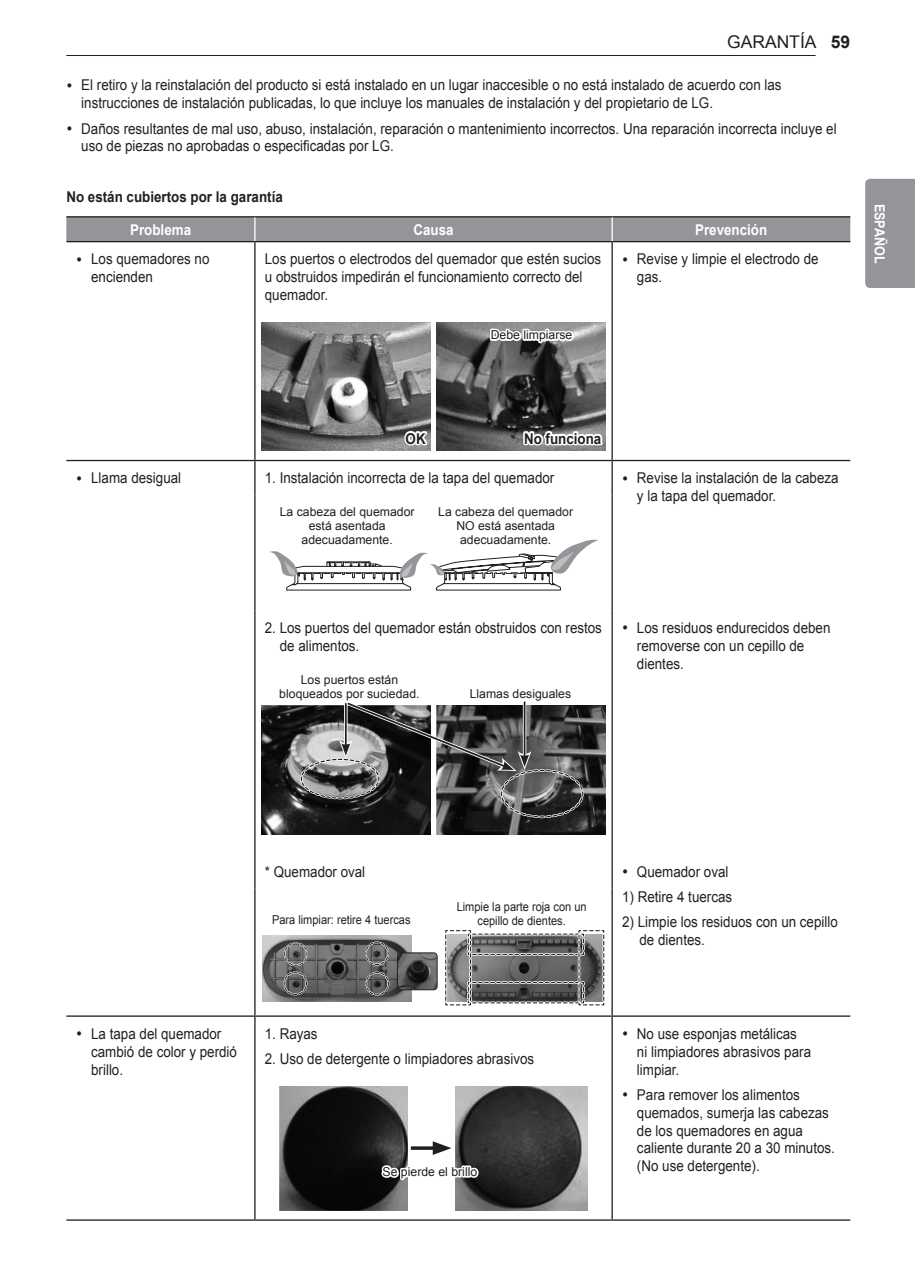
<style>
.page{position:relative;width:915px;height:1283px;background:#fff}
.page>*{position:absolute;margin:0;border:0;box-sizing:border-box;transform-origin:0 0}
.t1{font:17.5px "Arial";color:#231f20}
.t2{font:14.88px/17.8px "Arial";color:#231f20;scale:.9 1}
.t3{font:700 14.88px "Arial";color:#231f20;scale:.9 1}
.t4{font:700 14.88px "Arial";color:#fff;scale:.9 1}
.t5{font:700 14px "Arial";color:#fff;scale:.9 1}
.t6{font:12.25px/14px "Arial";color:#231f20;text-align:center}
.t7{font:12.25px/14px "Arial";color:#231f20;text-align:center;scale:.9 1}
.s1{font-weight:700}
</style>
<div class="page">
<hr style="left:66px;top:55px;width:749px;height:1px;background:#231f20">
<div style="left:865px;top:179px;width:50px;height:109px;background:#939598"></div>
<div style="left:66px;top:217px;width:784px;height:24px;background:#939598"></div>
<hr style="left:66px;top:216px;width:189px;height:1px;background:#231f20">
<hr style="left:255px;top:216px;width:357px;height:1px;background:#231f20">
<hr style="left:612px;top:216px;width:238px;height:1px;background:#231f20">
<hr style="left:66px;top:241px;width:189px;height:1px;background:#231f20">
<hr style="left:255px;top:241px;width:357px;height:1px;background:#231f20">
<hr style="left:254px;top:242px;width:2px;height:70px;background:#231f20">
<hr style="left:612px;top:241px;width:238px;height:1px;background:#231f20">
<hr style="left:611px;top:242px;width:2px;height:70px;background:#231f20">
<hr style="left:254px;top:312px;width:2px;height:148px;background:#231f20">
<hr style="left:611px;top:312px;width:2px;height:148px;background:#231f20">
<hr style="left:254px;top:461px;width:2px;height:34px;background:#231f20">
<hr style="left:612px;top:460px;width:238px;height:1px;background:#231f20">
<hr style="left:611px;top:461px;width:2px;height:34px;background:#231f20">
<hr style="left:254px;top:495px;width:2px;height:115px;background:#231f20">
<hr style="left:611px;top:495px;width:2px;height:115px;background:#231f20">
<hr style="left:254px;top:610px;width:2px;height:53px;background:#231f20">
<hr style="left:611px;top:610px;width:2px;height:53px;background:#231f20">
<hr style="left:254px;top:663px;width:2px;height:191px;background:#231f20">
<hr style="left:611px;top:663px;width:2px;height:191px;background:#231f20">
<hr style="left:254px;top:854px;width:2px;height:34px;background:#231f20">
<hr style="left:611px;top:854px;width:2px;height:34px;background:#231f20">
<hr style="left:254px;top:888px;width:2px;height:127px;background:#231f20">
<hr style="left:611px;top:888px;width:2px;height:127px;background:#231f20">
<hr style="left:254px;top:1016px;width:2px;height:60px;background:#231f20">
<hr style="left:611px;top:1016px;width:2px;height:60px;background:#231f20">
<hr style="left:254px;top:1076px;width:2px;height:143px;background:#231f20">
<hr style="left:611px;top:1076px;width:2px;height:143px;background:#231f20">
<hr style="left:66px;top:460px;width:189px;height:1px;background:#231f20">
<hr style="left:255px;top:460px;width:357px;height:1px;background:#231f20">
<hr style="left:66px;top:1015px;width:189px;height:1px;background:#231f20">
<hr style="left:66px;top:1219px;width:189px;height:1px;background:#231f20">
<hr style="left:254px;top:217px;width:2px;height:24px;background:#fff">
<hr style="left:611px;top:217px;width:2px;height:24px;background:#fff">
<hr style="left:255px;top:1015px;width:357px;height:1px;background:#231f20">
<hr style="left:612px;top:1015px;width:238px;height:1px;background:#231f20">
<hr style="left:255px;top:1219px;width:357px;height:1px;background:#231f20">
<hr style="left:612px;top:1219px;width:238px;height:1px;background:#231f20">
<img style="left:437px;top:322px;width:168px;height:128px">
<img style="left:261px;top:322px;width:169px;height:128px">
<svg style="left:402px;top:428px;width:29px;height:19px"></svg>
<svg style="left:521px;top:423px;width:85px;height:28px"></svg>
<svg style="left:488px;top:324px;width:88px;height:23px"></svg>
<svg style="left:269px;top:540px;width:329px;height:51px"></svg>
<img style="left:437px;top:705px;width:168px;height:129px">
<img style="left:261px;top:705px;width:169px;height:129px">
<svg style="left:299px;top:701px;width:286px;height:118px;background:#585858"></svg>
<img style="left:262px;top:935px;width:149px;height:66px">
<svg style="left:282px;top:940px;width:27px;height:56px;background:#6a6a6a"></svg>
<svg style="left:364px;top:940px;width:26px;height:56px"></svg>
<img style="left:397px;top:952px;width:40px;height:37px">
<div style="left:397px;top:952px;width:40px;height:38px;border:1px solid #231f20;border-radius:3px"></div>
<svg style="left:445px;top:930px;width:160px;height:76px;background:#7a7a7a"></svg>
<img style="left:280px;top:1086px;width:128px;height:124px">
<img style="left:455px;top:1086px;width:132px;height:124px">
<hr style="left:411px;top:1146px;width:28px;height:3px;background:#231f20">
<svg style="left:433px;top:1141px;width:18px;height:13px"></svg>
<svg style="left:379px;top:1162px;width:102px;height:22px"></svg>
<p class="t1" style="left:727px;top:30px;width:125px">GARANTÍA <span class="s1">59</span></p>
<p class="t2" style="left:81px;top:76px;width:780px;text-indent:-15px">• El retiro y la reinstalación del producto si está instalado en un lugar inaccesible o no está instalado de acuerdo con las instrucciones de instalación publicadas, lo que incluye los manuales de instalación y del propietario de LG.</p>
<p class="t2" style="left:81px;top:119px;width:841px;text-indent:-15px">• Daños resultantes de mal uso, abuso, instalación, reparación o mantenimiento incorrectos. Una reparación incorrecta incluye el uso de piezas no aprobadas o especificadas por LG.</p>
<p class="t3" style="left:66px;top:186px;width:242px">No están cubiertos por la garantía</p>
<p class="t4" style="left:130px;top:219px;width:69px">Problema</p>
<p class="t4" style="left:413px;top:219px;width:46px">Causa</p>
<p class="t4" style="left:695px;top:219px;width:82px">Prevención</p>
<p class="t2" style="left:91px;top:250px;width:133px;text-indent:-15px">• Los quemadores no encienden</p>
<p class="t2" style="left:265px;top:250px;width:375px">Los puertos o electrodos del quemador que estén sucios u obstruidos impedirán el funcionamiento correcto del quemador.</p>
<p class="t2" style="left:637px;top:250px;width:203px;text-indent:-15px">• Revise y limpie el electrodo de gas.</p>
<p class="t6" style="left:491px;top:328px;width:83px">Debe limpiarse</p>
<p class="t5" style="left:889px;top:203px;width:68px;rotate:90deg">Español</p>
<p class="t3" style="left:406px;top:428px;width:24px">OK</p>
<p class="t3" style="left:524px;top:428px;width:87px">No funciona</p>
<p class="t2" style="left:76px;top:469px;width:118px">• Llama desigual</p>
<p class="t2" style="left:265px;top:469px;width:323px">1. Instalación incorrecta de la tapa del quemador</p>
<p class="t2" style="left:637px;top:469px;width:226px;text-indent:-15px">• Revise la instalación de la cabeza y la tapa del quemador.</p>
<p class="t6" style="left:280px;top:504px;width:136px">La cabeza del quemador está asentada adecuadamente.</p>
<p class="t6" style="left:438px;top:505px;width:136px">La cabeza del quemador<br>NO está asentada adecuadamente.</p>
<p class="t2" style="left:280px;top:619px;width:360px;text-indent:-15px">2. Los puertos del quemador están obstruidos con restos de alimentos.</p>
<p class="t2" style="left:637px;top:619px;width:216px;text-indent:-15px">• Los residuos endurecidos deben removerse con un cepillo de dientes.</p>
<p class="t6" style="left:279px;top:672px;width:142px">Los puertos están bloqueados por suciedad.</p>
<p class="t6" style="left:470px;top:686px;width:103px">Llamas desiguales</p>
<p class="t2" style="left:265px;top:862px;width:113px">* Quemador oval</p>
<p class="t2" style="left:622px;top:862px;width:120px">• Quemador oval</p>
<p class="t2" style="left:622px;top:888px;width:124px">1) Retire 4 tuercas</p>
<p class="t2" style="left:639px;top:913px;width:222px;text-indent:-17px">2) Limpie los residuos con un cepillo de dientes.</p>
<p class="t7" style="left:457px;top:900px;width:146px">Limpie la parte roja con un cepillo de dientes.</p>
<p class="t7" style="left:272px;top:912px;width:155px">Para limpiar: retire 4 tuercas</p>
<p class="t2" style="left:91px;top:1024px;width:164px;text-indent:-15px">• La tapa del quemador cambió de color y perdió brillo.</p>
<p class="t2" style="left:265px;top:1024px;width:60px">1. Rayas</p>
<p class="t2" style="left:265px;top:1050px;width:301px">2. Uso de detergente o limpiadores abrasivos</p>
<p class="t6" style="left:383px;top:1164px;width:96px">Se pierde el brillo</p>
<p class="t2" style="left:637px;top:1024px;width:195px;text-indent:-15px">• No use esponjas metálicas ni limpiadores abrasivos para limpiar.</p>
<p class="t2" style="left:637px;top:1085px;width:221px;text-indent:-15px">• Para remover los alimentos quemados, sumerja las cabezas de los quemadores en agua caliente durante 20 a 30 minutos. (No use detergente).</p>
</div>
